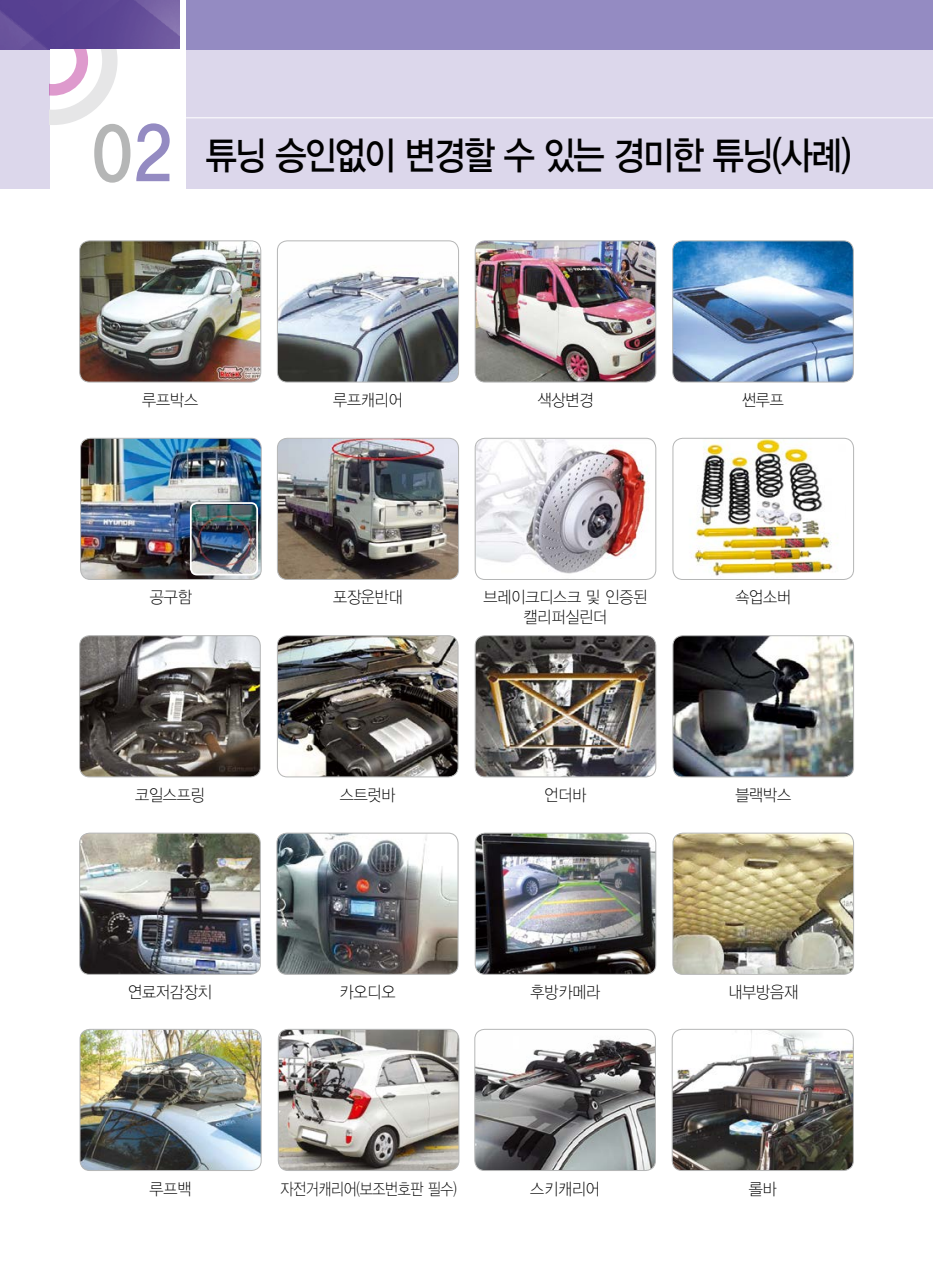
<style>
.page{position:relative;width:933px;height:1275px;background:#fff}
.page>*{position:absolute;margin:0;border:0;box-sizing:border-box;transform-origin:0 0}
.t1{font:38.5px "YDVYGO Std 13";letter-spacing:-.045em;color:#000;scale:.88 1}
.t2{font:16.62px/19.2px "YDVYGO Std 11";letter-spacing:-.01em;color:#000;text-align:center;scale:.92 1}
.t3{font:16.62px "YDVYGO Std 11";letter-spacing:-.01em;color:#000;scale:.85 1}
.s1{font-family:"YDVYGO Std 14";font-size:78.05px;color:#b5b6b6}
.s2{font-family:"YDVYGO Std 14";font-size:78.05px;color:#948bc2}
</style>
<div class="page">
<img style="left:277px;top:438px;width:181px;height:141px">
<div style="left:277px;top:438px;width:182px;height:142px;border:1px solid #b5b6b6;border-radius:10px"></div>
<img style="left:81px;top:438px;width:180px;height:141px">
<div style="left:80px;top:438px;width:181px;height:142px;border:1px solid #b5b6b6;border-radius:10px"></div>
<img style="left:191px;top:505px;width:66px;height:70px">
<div style="left:190px;top:502px;width:68px;height:73px;border:2px solid #fff;border-radius:6px"></div>
<img style="left:0;top:0;width:180px;height:50px">
<div style="left:0;top:50px;width:189px;height:139px;background:#dcd7eb"></div>
<div style="left:50px;top:50px;width:833px;height:178px;background:#fff"></div>
<div style="left:186px;top:0;width:747px;height:189px;background:#dcd7eb"></div>
<hr style="left:186px;top:117px;width:747px;height:1px;background:#fff">
<div style="left:186px;top:0;width:747px;height:50px;background:#948bc2"></div>
<svg style="left:50px;top:50px;width:67px;height:75px"></svg>
<img style="left:672px;top:241px;width:181px;height:141px">
<div style="left:672px;top:241px;width:181px;height:141px;border:1px solid #b5b6b6;border-radius:10px"></div>
<img style="left:475px;top:241px;width:181px;height:141px">
<div style="left:475px;top:241px;width:181px;height:141px;border:1px solid #b5b6b6;border-radius:10px"></div>
<img style="left:80px;top:241px;width:181px;height:141px">
<div style="left:79px;top:241px;width:182px;height:141px;border:1px solid #b5b6b6;border-radius:10px"></div>
<img style="left:475px;top:1029px;width:180px;height:141px">
<div style="left:474px;top:1029px;width:181px;height:142px;border:1px solid #b5b6b6;border-radius:10px"></div>
<img style="left:277px;top:241px;width:181px;height:141px">
<div style="left:277px;top:241px;width:182px;height:141px;border:1px solid #b5b6b6;border-radius:10px"></div>
<img style="left:80px;top:636px;width:180px;height:141px">
<div style="left:79px;top:635px;width:181px;height:142px;border:1px solid #b5b6b6;border-radius:10px"></div>
<img style="left:674px;top:636px;width:179px;height:141px">
<div style="left:672px;top:635px;width:181px;height:142px;border:1px solid #b5b6b6;border-radius:10px"></div>
<img style="left:475px;top:636px;width:181px;height:141px">
<div style="left:475px;top:635px;width:181px;height:142px;border:1px solid #b5b6b6;border-radius:10px"></div>
<img style="left:277px;top:636px;width:181px;height:141px">
<div style="left:277px;top:635px;width:181px;height:142px;border:1px solid #b5b6b6;border-radius:10px"></div>
<img style="left:475px;top:438px;width:181px;height:141px">
<div style="left:475px;top:438px;width:181px;height:142px;border:1px solid #b5b6b6;border-radius:10px"></div>
<img style="left:676px;top:438px;width:162px;height:140px">
<div style="left:672px;top:438px;width:181px;height:142px;border:1px solid #b5b6b6;border-radius:10px"></div>
<img style="left:672px;top:1029px;width:181px;height:141px">
<div style="left:672px;top:1029px;width:181px;height:142px;border:1px solid #b5b6b6;border-radius:10px"></div>
<img style="left:278px;top:1029px;width:181px;height:141px">
<div style="left:278px;top:1029px;width:181px;height:142px;border:1px solid #b5b6b6;border-radius:10px"></div>
<img style="left:80px;top:1029px;width:181px;height:141px">
<div style="left:80px;top:1029px;width:181px;height:142px;border:1px solid #b5b6b6;border-radius:10px"></div>
<img style="left:673px;top:833px;width:180px;height:141px">
<div style="left:672px;top:833px;width:181px;height:142px;border:1px solid #b5b6b6;border-radius:10px"></div>
<img style="left:80px;top:833px;width:180px;height:141px">
<div style="left:79px;top:833px;width:181px;height:142px;border:1px solid #b5b6b6;border-radius:10px"></div>
<img style="left:475px;top:833px;width:181px;height:141px">
<div style="left:475px;top:833px;width:181px;height:142px;border:1px solid #b5b6b6;border-radius:10px"></div>
<img style="left:277px;top:833px;width:181px;height:141px">
<div style="left:277px;top:833px;width:181px;height:142px;border:1px solid #b5b6b6;border-radius:10px"></div>
<h1 class="t1" style="left:92px;top:136px;width:864px"><span class="s1">0</span><span class="s2">2</span> 튜닝 승인없이 변경할 수 있는 경미한 튜닝(사례)</h1>
<p class="t2" style="left:142px;top:391px;width:62px">루프박스</p>
<p class="t2" style="left:537px;top:391px;width:62px">색상변경</p>
<p class="t2" style="left:742px;top:391px;width:47px">썬루프</p>
<p class="t2" style="left:333px;top:391px;width:77px">루프캐리어</p>
<p class="t2" style="left:150px;top:588px;width:47px">공구함</p>
<p class="t2" style="left:333px;top:588px;width:77px">포장운반대</p>
<p class="t2" style="left:483px;top:588px;width:179px">브레이크디스크 및 인증된 캘리퍼실린더</p>
<p class="t2" style="left:735px;top:588px;width:62px">쇽업소버</p>
<p class="t2" style="left:135px;top:786px;width:77px">코일스프링</p>
<p class="t2" style="left:340px;top:786px;width:62px">스트럿바</p>
<p class="t2" style="left:544px;top:786px;width:47px">언더바</p>
<p class="t2" style="left:735px;top:786px;width:62px">블랙박스</p>
<p class="t2" style="left:128px;top:983px;width:92px">연료저감장치</p>
<p class="t2" style="left:339px;top:983px;width:62px">카오디오</p>
<p class="t2" style="left:530px;top:983px;width:77px">후방카메라</p>
<p class="t2" style="left:728px;top:983px;width:77px">내부방음재</p>
<p class="t2" style="left:150px;top:1179px;width:47px">루프백</p>
<p class="t3" style="left:280px;top:1180px;width:209px">자전거캐리어(보조번호판 필수)</p>
<p class="t2" style="left:748px;top:1179px;width:32px">롤바</p>
<p class="t2" style="left:530px;top:1179px;width:77px">스키캐리어</p>
</div>
